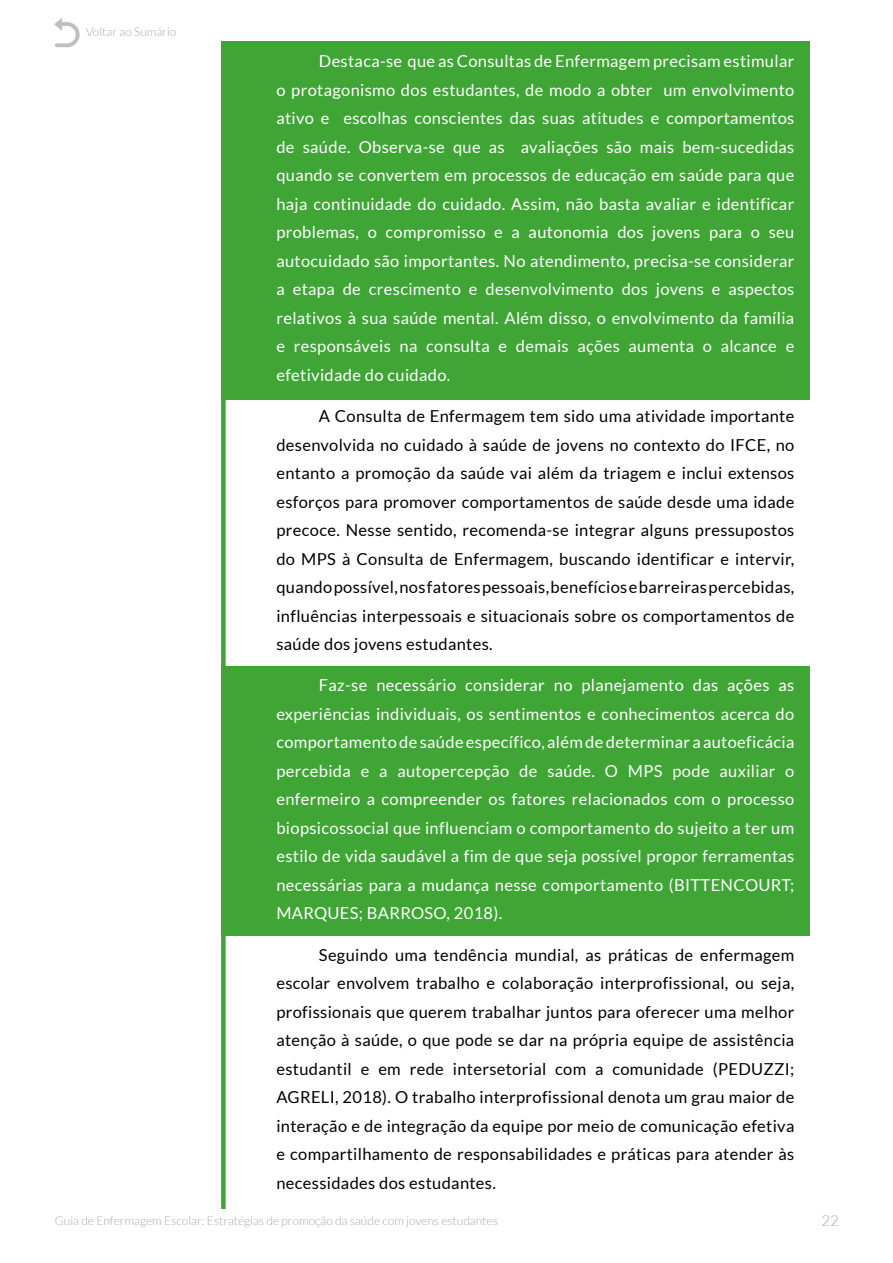
<style>
.page{position:relative;width:893px;height:1263px;background:#fff}
.page>*{position:absolute;margin:0;border:0;box-sizing:border-box;transform-origin:0 0}
.t1{font:16.5px/28.5px "Lato";letter-spacing:.02em;color:#fff;text-align:justify}
.t2{font:16.5px/28.5px "Lato";letter-spacing:.02em;color:#000;text-align:justify}
.t3{font:300 15px "Lato";color:#a9a9a8}
.t4{font:300 12px "Lato";color:#a9a8a7}
</style>
<div class="page">
<svg style="left:54px;top:18px;width:26px;height:29px"></svg>
<div style="left:221px;top:42px;width:588px;height:358px;background:#3fa535"></div>
<div style="left:221px;top:666px;width:588px;height:269px;background:#3fa535"></div>
<div style="left:221px;top:54px;width:5px;height:1155px;background:#3fa535"></div>
<p class="t4" style="left:86px;top:26px;width:92px">Voltar ao Sumário</p>
<p class="t1" style="left:276px;top:47px;width:519px;text-indent:43px">Destaca-se que as Consultas de Enfermagem precisam estimular o protagonismo dos estudantes, de modo a obter um envolvimento ativo e escolhas conscientes das suas atitudes e comportamentos de saúde. Observa-se que as avaliações são mais bem-sucedidas quando se convertem em processos de educação em saúde para que haja continuidade do cuidado. Assim, não basta avaliar e identificar problemas, o compromisso e a autonomia dos jovens para o seu autocuidado são importantes. No atendimento, precisa-se considerar a etapa de crescimento e desenvolvimento dos jovens e aspectos relativos à sua saúde mental. Além disso, o envolvimento da família e responsáveis na consulta e demais ações aumenta o alcance e efetividade do cuidado.</p>
<p class="t2" style="left:276px;top:402px;width:520px;text-indent:43px">A Consulta de Enfermagem tem sido uma atividade importante desenvolvida no cuidado à saúde de jovens no contexto do IFCE, no entanto a promoção da saúde vai além da triagem e inclui extensos esforços para promover comportamentos de saúde desde uma idade precoce. Nesse sentido, recomenda-se integrar alguns pressupostos do MPS à Consulta de Enfermagem, buscando identificar e intervir, quando possível, nos fatores pessoais, benefícios e barreiras percebidas, influências interpessoais e situacionais sobre os comportamentos de saúde dos jovens estudantes.</p>
<p class="t1" style="left:276px;top:671px;width:519px;text-indent:43px">Faz-se necessário considerar no planejamento das ações as experiências individuais, os sentimentos e conhecimentos acerca do comportamento de saúde específico, além de determinar a autoeficácia percebida e a autopercepção de saúde. O MPS pode auxiliar o enfermeiro a compreender os fatores relacionados com o processo biopsicossocial que influenciam o comportamento do sujeito a ter um estilo de vida saudável a fim de que seja possível propor ferramentas necessárias para a mudança nesse comportamento (BITTENCOURT; MARQUES; BARROSO, 2018).</p>
<p class="t2" style="left:276px;top:940px;width:519px;text-indent:43px">Seguindo uma tendência mundial, as práticas de enfermagem escolar envolvem trabalho e colaboração interprofissional, ou seja, profissionais que querem trabalhar juntos para oferecer uma melhor atenção à saúde, o que pode se dar na própria equipe de assistência estudantil e em rede intersetorial com a comunidade (PEDUZZI; AGRELI, 2018). O trabalho interprofissional denota um grau maior de interação e de integração da equipe por meio de comunicação efetiva e compartilhamento de responsabilidades e práticas para atender às necessidades dos estudantes.</p>
<p class="t4" style="left:55px;top:1214px;width:444px">Guia de Enfermagem Escolar: Estratégias de promoção da saúde com jovens estudantes</p>
<p class="t3" style="left:822px;top:1212px;width:19px">22</p>
</div>
